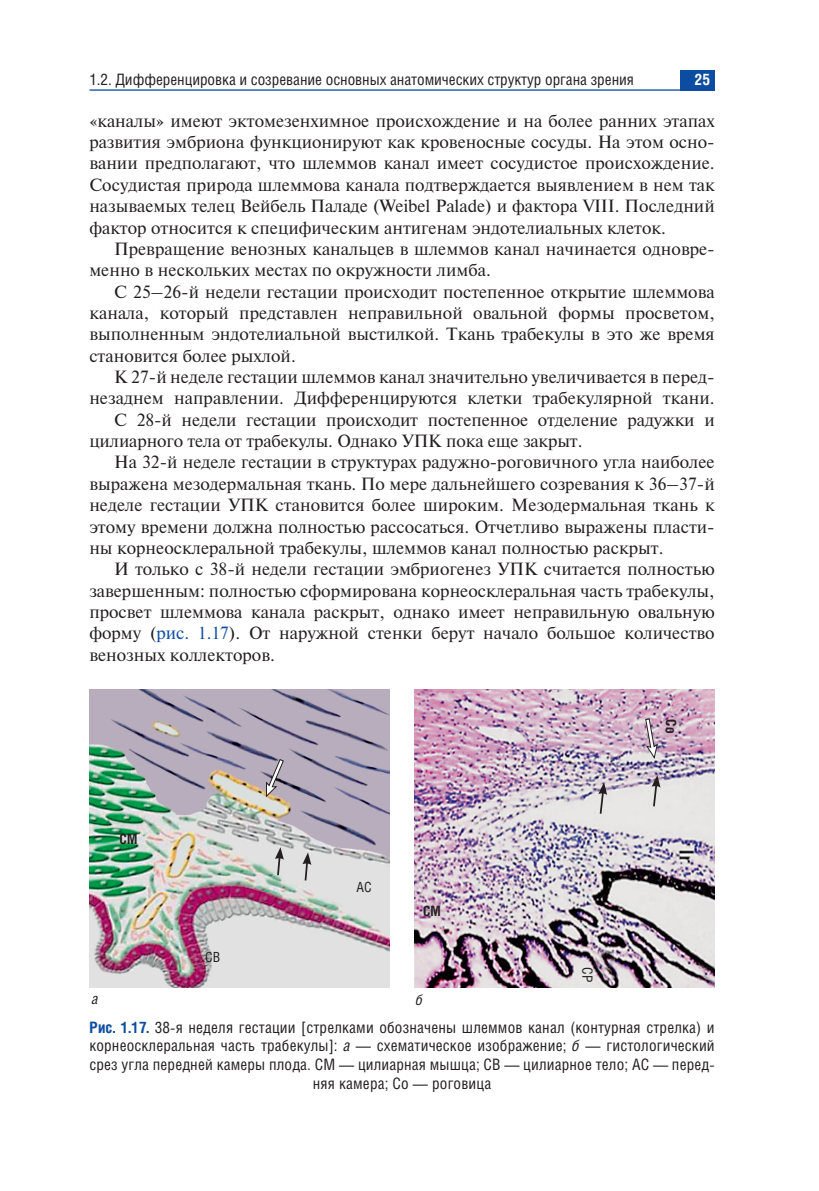
<style>
.page{position:relative;width:819px;height:1191px;background:#fff}
.page>*{position:absolute;margin:0;border:0;box-sizing:border-box;transform-origin:0 0}
.t1{font:17.68px "Newton";color:#231f20}
.t2{font:15.75px/18.9px "Helios Cond";letter-spacing:.01em;color:#231f20;text-align:center}
.t3{font:700 15.75px "Helios Cond";color:#fff}
.t4{font:italic 14.88px "Helios Cond";color:#231f20}
.t5{font:14px "Helios Cond";color:#231f20}
.t6{font:700 14px "Helios Cond";color:#231f20}
.s1{color:#0d4da1}
.s2{font-weight:700;color:#0d4da1}
.s3{font-style:italic}
</style>
<div class="page">
<div style="left:680px;top:70px;width:34px;height:21px;background:#0d4da1"></div>
<hr style="left:90px;top:89px;width:624px;height:2px;background:#0d4da1">
<img style="left:89px;top:689px;width:301px;height:298px">
<img style="left:414px;top:689px;width:301px;height:298px">
<svg style="left:302px;top:852px;width:9px;height:30px"></svg>
<svg style="left:275px;top:847px;width:9px;height:30px"></svg>
<svg style="left:598px;top:782px;width:9px;height:33px"></svg>
<svg style="left:651px;top:775px;width:9px;height:33px"></svg>
<svg style="left:265px;top:758px;width:19px;height:40px"></svg>
<svg style="left:644px;top:718px;width:14px;height:42px"></svg>
<p class="t2" style="left:89px;top:71px;width:546px">1.2. Дифференцировка и созревание основных анатомических структур органа зрения</p>
<p class="t3" style="left:694px;top:74px;width:17px">25</p>
<p class="t1" style="left:89px;top:114px;width:627px">«каналы» имеют эктомезенхимное происхождение и на более ранних этапах</p>
<p class="t1" style="left:89px;top:135px;width:627px">развития эмбриона функционируют как кровеносные сосуды. На этом осно-</p>
<p class="t1" style="left:89px;top:157px;width:627px">вании предполагают, что шлеммов канал имеет сосудистое происхождение.</p>
<p class="t1" style="left:89px;top:178px;width:627px">Сосудистая природа шлеммова канала подтверждается выявлением в нем так</p>
<p class="t1" style="left:89px;top:199px;width:627px">называемых телец Вейбель Паладе (Weibel Раlade) и фактора VIII. Последний</p>
<p class="t1" style="left:89px;top:221px;width:578px">фактор относится к специфическим антигенам эндотелиальных клеток.</p>
<p class="t1" style="left:114px;top:242px;width:602px">Превращение венозных канальцев в шлеммов канал начинается одновре-</p>
<p class="t1" style="left:89px;top:263px;width:403px">менно в нескольких местах по окружности лимба.</p>
<p class="t1" style="left:114px;top:285px;width:602px">С 25–26-й недели гестации происходит постепенное открытие шлеммова</p>
<p class="t1" style="left:89px;top:306px;width:627px">канала, который представлен неправильной овальной формы просветом,</p>
<p class="t1" style="left:89px;top:328px;width:627px">выполненным эндотелиальной выстилкой. Ткань трабекулы в это же время</p>
<p class="t1" style="left:89px;top:349px;width:208px">становится более рыхлой.</p>
<p class="t1" style="left:114px;top:370px;width:602px">К 27-й неделе гестации шлеммов канал значительно увеличивается в перед-</p>
<p class="t1" style="left:89px;top:392px;width:627px">незаднем направлении. Дифференцируются клетки трабекулярной ткани.</p>
<p class="t1" style="left:114px;top:413px;width:602px">С 28-й недели гестации происходит постепенное отделение радужки и</p>
<p class="t1" style="left:89px;top:434px;width:494px">цилиарного тела от трабекулы. Однако УПК пока еще закрыт.</p>
<p class="t1" style="left:114px;top:456px;width:602px">На 32-й неделе гестации в структурах радужно-роговичного угла наиболее</p>
<p class="t1" style="left:89px;top:477px;width:627px">выражена мезодермальная ткань. По мере дальнейшего созревания к 36–37-й</p>
<p class="t1" style="left:89px;top:498px;width:627px">неделе гестации УПК становится более широким. Мезодермальная ткань к</p>
<p class="t1" style="left:89px;top:520px;width:627px">этому времени должна полностью рассосаться. Отчетливо выражены пласти-</p>
<p class="t1" style="left:89px;top:541px;width:575px">ны корнеосклеральной трабекулы, шлеммов канал полностью раскрыт.</p>
<p class="t1" style="left:114px;top:562px;width:602px">И только с 38-й недели гестации эмбриогенез УПК считается полностью</p>
<p class="t1" style="left:89px;top:584px;width:627px">завершенным: полностью сформирована корнеосклеральная часть трабекулы,</p>
<p class="t1" style="left:89px;top:605px;width:627px">просвет шлеммова канала раскрыт, однако имеет неправильную овальную</p>
<p class="t1" style="left:89px;top:626px;width:627px">форму (<span class="s1">рис. 1.17</span>). От наружной стенки берут начало большое количество</p>
<p class="t1" style="left:89px;top:648px;width:187px">венозных коллекторов.</p>
<p class="t6" style="left:120px;top:834px;width:19px">CМ</p>
<p class="t5" style="left:205px;top:952px;width:16px">CB</p>
<p class="t5" style="left:356px;top:881px;width:17px">AC</p>
<p class="t6" style="left:423px;top:906px;width:19px">CM</p>
<p class="t6" style="left:676px;top:719px;width:16px;rotate:90deg">Co</p>
<p class="t5" style="left:592px;top:967px;width:17px;rotate:90deg">CP</p>
<p class="t4" style="left:92px;top:993px;width:8px">а</p>
<p class="t4" style="left:416px;top:994px;width:9px">б</p>
<p class="t2" style="left:89px;top:1018px;width:627px"><span class="s2">Рис. 1.17.</span> 38-я неделя гестации [стрелками обозначены шлеммов канал (контурная стрелка) и корнеосклеральная часть трабекулы]: <span class="s3">а</span> — схематическое изображение; <span class="s3">б —</span> гистологический срез угла передней камеры плода. СМ — цилиарная мышца; СВ — цилиарное тело; АС — перед&shy;няя камера; Со — роговица</p>
</div>
